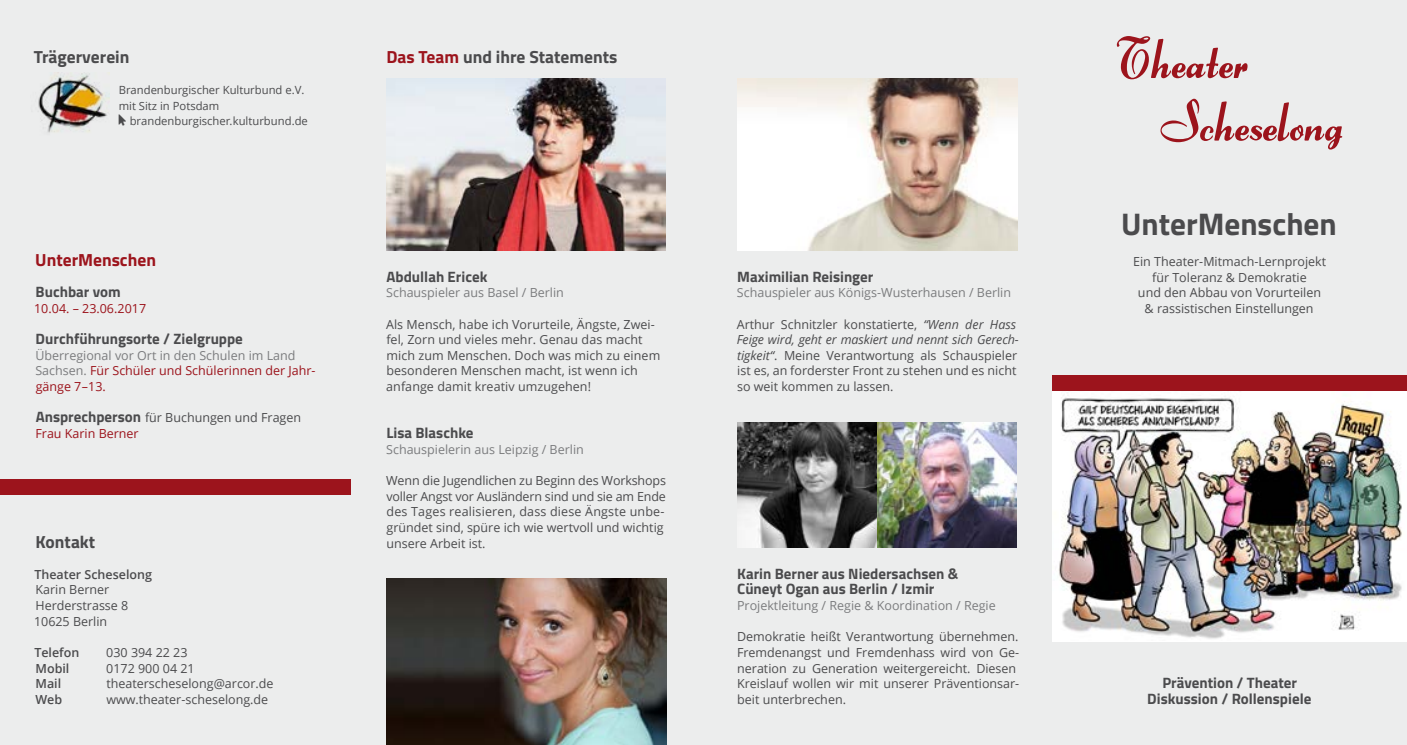
<style>
.page{position:relative;width:1407px;height:745px;background:#fff}
.page>*{position:absolute;margin:0;border:0;box-sizing:border-box;transform-origin:0 0}
.t1{font:62.5px/62.5px "Forelle";color:#9c141c}
.t2{font:700 31.25px "Titillium Web";color:#4b4b4d}
.t3{font:700 17.5px "Titillium Web";color:#4b4b4d}
.t4{font:700 17.5px "Titillium Web";color:#9c141c}
.t5{font:700 15px/15.6px "Titillium Web";color:#4b4b4d;text-align:center}
.t6{font:12.5px/15.6px "Open Sans";color:#4b4b4d}
.t7{font:12.5px/15.6px "Open Sans";color:#7b7c7e}
.t8{font:600 12.5px "Open Sans";color:#4b4b4d}
.t9{font:12.5px "Open Sans";color:#9c141c}
.t10{font:11.25px/15.6px "Open Sans";color:#4b4b4d}
.s1{color:#9c141c}
.s2{font-family:"Titillium Web";font-weight:700;font-size:15px}
.s3{font-style:italic}
</style>
<div class="page">
<div style="left:0;top:0;width:1407px;height:744px;background:#eceded"></div>
<img style="left:1052px;top:391px;width:355px;height:250px">
<div style="left:1052px;top:375px;width:355px;height:16px;background:#9c141c"></div>
<img style="left:38px;top:73px;width:72px;height:60px">
<div style="left:0;top:479px;width:351px;height:15px;background:#9c141c"></div>
<img style="left:386px;top:78px;width:280px;height:172px">
<img style="left:737px;top:78px;width:280px;height:172px">
<img style="left:386px;top:578px;width:280px;height:166px">
<img style="left:876px;top:422px;width:140px;height:125px">
<svg style="left:737px;top:422px;width:139px;height:125px"></svg>
<h3 class="t3" style="left:34px;top:43px;width:97px">Trägerverein</h3>
<p class="t10" style="left:119px;top:82px;width:187px">Brandenburgischer Kulturbund e.V. mit Sitz in Potsdam</p>
<p class="t10" style="left:130px;top:113px;width:180px">brandenburgischer.kulturbund.de</p>
<h3 class="t4" style="left:35px;top:246px;width:122px">UnterMenschen</h3>
<p class="t5" style="left:36px;top:283px;width:87px">Buchbar vom</p>
<p class="t9" style="left:34px;top:299px;width:114px">10.04. – 23.06.2017</p>
<p class="t5" style="left:36px;top:330px;width:209px">Durchführungsorte / Zielgruppe</p>
<p class="t7" style="left:35px;top:347px;width:282px">Überregional vor Ort in den Schulen im Land<br>Sachsen. <span class="s1">Für Schüler und Schülerinnen der Jahr&shy;gänge 7–13.</span></p>
<p class="t6" style="left:35px;top:409px;width:267px"><span class="s2">Ansprechperson</span> für Buchungen und Fragen<br><span class="s1">Frau Karin Berner</span></p>
<h3 class="t3" style="left:36px;top:527px;width:61px">Kontakt</h3>
<p class="t8" style="left:34px;top:565px;width:119px">Theater Scheselong</p>
<p class="t6" style="left:34px;top:581px;width:96px">Karin Berner<br>Herderstrasse 8<br>10625 Berlin</p>
<p class="t8" style="left:34px;top:643px;width:47px">Telefon</p>
<p class="t6" style="left:106px;top:644px;width:83px">030 394 22 23</p>
<p class="t8" style="left:36px;top:659px;width:35px">Mobil</p>
<p class="t6" style="left:106px;top:659px;width:90px">0172 900 04 21</p>
<p class="t8" style="left:36px;top:674px;width:27px">Mail</p>
<p class="t6" style="left:106px;top:675px;width:169px">theaterscheselong@arcor.de</p>
<p class="t8" style="left:35px;top:690px;width:28px">Web</p>
<p class="t6" style="left:106px;top:690px;width:163px">www.theater-scheselong.de</p>
<h3 class="t3" style="left:386px;top:43px;width:232px"><span class="s1">Das Team</span> und ihre Statements</h3>
<p class="t5" style="left:386px;top:267px;width:102px">Abdullah Ericek</p>
<p class="t7" style="left:386px;top:284px;width:179px">Schauspieler aus Basel / Berlin</p>
<p class="t6" style="left:386px;top:315px;width:276px">Als Mensch, habe ich Vorurteile, Ängste, Zwei&shy;fel, Zorn und vieles mehr. Genau das macht mich zum Menschen. Doch was mich zu einem besonderen Menschen macht, ist wenn ich anfange damit kreativ umzugehen!</p>
<p class="t5" style="left:386px;top:424px;width:89px">Lisa Blaschke</p>
<p class="t7" style="left:386px;top:440px;width:199px">Schauspielerin aus Leipzig / Berlin</p>
<p class="t6" style="left:386px;top:472px;width:281px">Wenn die Jugendlichen zu Beginn des Workshops voller Angst vor Ausländern sind und sie am Ende des Tages realisieren, dass diese Ängste unbe&shy;gründet sind, spüre ich wie wertvoll und wichtig unsere Arbeit ist.</p>
<p class="t5" style="left:737px;top:267px;width:138px">Maximilian Reisinger</p>
<p class="t7" style="left:737px;top:284px;width:276px">Schauspieler aus Königs-Wusterhausen / Berlin</p>
<p class="t6" style="left:737px;top:315px;width:283px">Arthur Schnitzler konstatierte, <span class="s3">“Wenn der Hass Feige wird, geht er maskiert und nennt sich Gerech&shy;tigkeit“</span>. Meine Verantwortung als Schauspieler ist es, an forderster Front zu stehen und es nicht so weit kommen zu lassen.</p>
<p class="t5" style="left:737px;top:564px;width:223px;text-align:left">Karin Berner aus Niedersachsen &amp;<br>Cüneyt Ogan aus Berlin / Izmir</p>
<p class="t7" style="left:737px;top:597px;width:260px">Projektleitung / Regie &amp; Koordination / Regie</p>
<p class="t6" style="left:737px;top:628px;width:284px">Demokratie heißt Verantwortung übernehmen.<br>Fremdenangst und Fremdenhass wird von Ge&shy;neration zu Generation weitergereicht. Diesen Kreislauf wollen wir mit unserer Präventionsar&shy;beit unterbrechen.</p>
<h1 class="t1" style="left:1160px;top:26px;width:184px;text-indent:-44px">Theater<br>Scheselong</h1>
<h2 class="t2" style="left:1121px;top:200px;width:217px">UnterMenschen</h2>
<p class="t6" style="left:1133px;top:253px;width:194px;text-align:center">Ein Theater-Mitmach-Lernprojekt für Toleranz &amp; Demokratie<br>und den Abbau von Vorurteilen &amp; rassistischen Einstellungen</p>
<p class="t5" style="left:1147px;top:674px;width:166px">Prävention / Theater<br>Diskussion / Rollenspiele</p>
</div>
